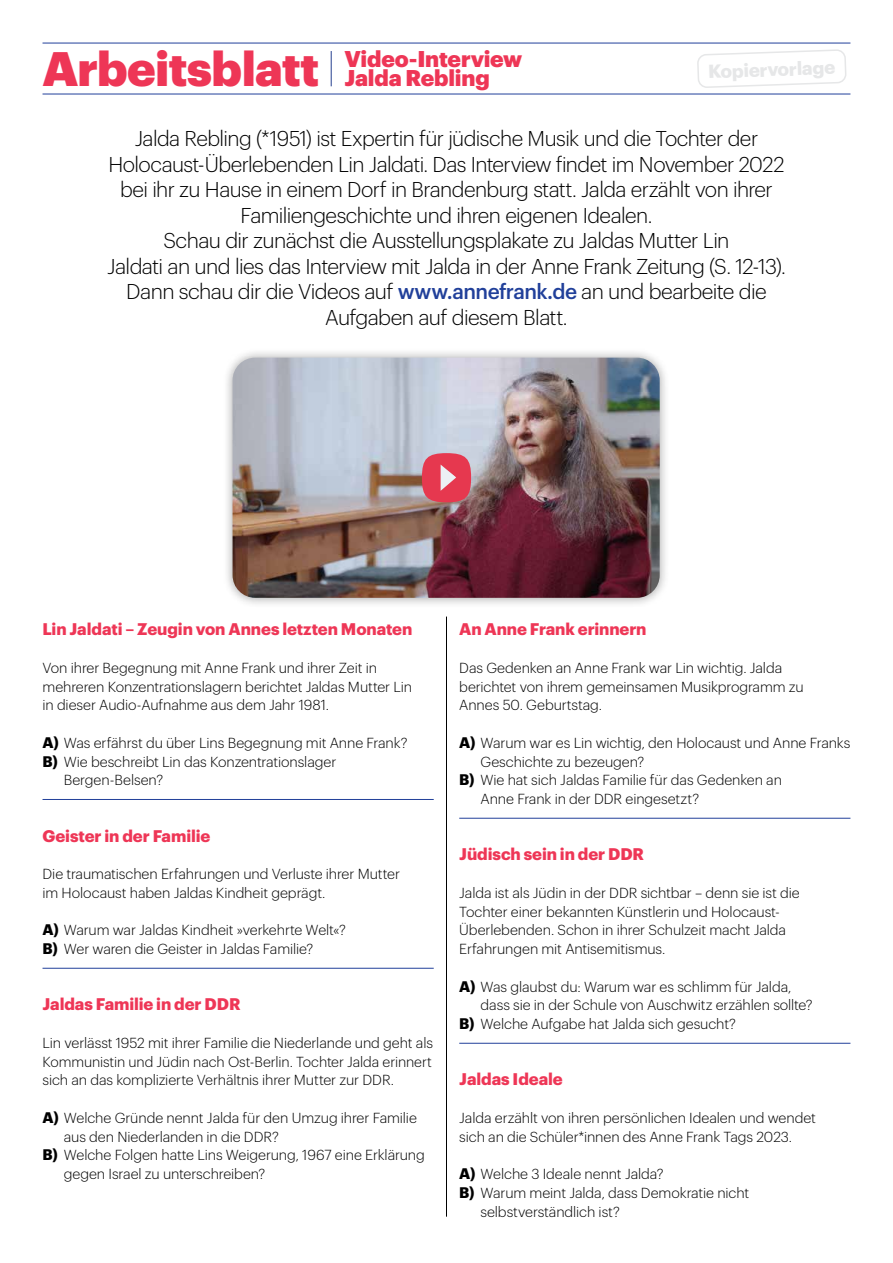
<style>
.page{position:relative;width:893px;height:1263px;background:#fff}
.page>*{position:absolute;margin:0;border:0;box-sizing:border-box;transform-origin:0 0}
.t1{font:900 22.35px/19.2px "Graphik LC";letter-spacing:-.01em;color:#ee3656}
.t2{font:300 21px/25.5px "Graphik LC";letter-spacing:-.03em;color:#000;text-align:center}
.t3{font:700 18.45px "Graphik LC";color:#e6e7e8}
.t4{font:700 16.5px "Graphik LC";letter-spacing:-.005em;color:#ee3656}
.t5{font:300 14.25px/18.8px "Graphik LC";letter-spacing:-.005em;color:#000}
.s1{font-size:47.4px}
.s2{font-weight:500;color:#21409a}
.s3{font-weight:700;font-size:15px}
</style>
<div class="page">
<hr style="left:43px;top:43px;width:807px;height:1px;background:#21409a">
<hr style="left:43px;top:94px;width:807px;height:1px;background:#21409a">
<hr style="left:331px;top:51px;width:1px;height:35px;background:#25408f">
<hr style="left:43px;top:799px;width:391px;height:1px;background:#21409a">
<hr style="left:43px;top:968px;width:391px;height:1px;background:#21409a">
<hr style="left:459px;top:818px;width:391px;height:1px;background:#21409a">
<hr style="left:459px;top:1043px;width:391px;height:1px;background:#21409a">
<svg style="left:697px;top:50px;width:150px;height:37px"></svg>
<hr style="left:446px;top:617px;width:1px;height:600px;background:#000">
<div style="left:223px;top:348px;width:447px;height:260px;background:#000;opacity:.35"></div>
<img style="left:233px;top:358px;width:427px;height:240px">
<svg style="left:422px;top:453px;width:49px;height:49px"></svg>
<h1 class="t1" style="left:344px;top:47px;width:179px;text-indent:-302px"><span class="s1">Arbeitsblatt</span> Video-Interview<br>Jalda Rebling</h1>
<p class="t3" style="left:708px;top:57px;width:129px;rotate:-2deg">Kopiervorlage</p>
<p class="t2" style="left:107px;top:124px;width:680px">Jalda Rebling (*1951) ist Expertin für jüdische Musik und die Tochter der Holocaust-Überlebenden Lin Jaldati. Das Interview findet im November 2022 bei ihr zu Hause in einem Dorf in Brandenburg statt. Jalda erzählt von ihrer Familiengeschichte und ihren eigenen Idealen.<br>Schau dir zunächst die Ausstellungsplakate zu Jaldas Mutter Lin<br>Jaldati an und lies das Interview mit Jalda in der Anne Frank Zeitung (S. 12-13).<br>Dann schau dir die Videos auf <span class="s2">www.annefrank.de</span> an und bearbeite die Aufgaben auf diesem Blatt.</p>
<p class="t4" style="left:43px;top:616px;width:371px">Lin Jaldati – Zeugin von Annes letzten Monaten</p>
<p class="t5" style="left:43px;top:657px;width:371px">Von ihrer Begegnung mit Anne Frank und ihrer Zeit in mehreren Konzentrationslagern berichtet Jaldas Mutter Lin in dieser Audio-Aufnahme aus dem Jahr 1981.</p>
<p class="t5" style="left:43px;top:732px;width:367px"><span class="s3">A)</span> Was erfährst du über Lins Begegnung mit Anne Frank?</p>
<p class="t5" style="left:43px;top:751px;width:295px"><span class="s3">B)</span> Wie beschreibt Lin das Konzentrationslager</p>
<p class="t5" style="left:64px;top:770px;width:101px">Bergen-Belsen?</p>
<p class="t4" style="left:43px;top:823px;width:169px">Geister in der Familie</p>
<p class="t5" style="left:43px;top:863px;width:359px">Die traumatischen Erfahrungen und Verluste ihrer Mutter im Holocaust haben Jaldas Kindheit geprägt.</p>
<p class="t5" style="left:43px;top:920px;width:305px"><span class="s3">A)</span> Warum war Jaldas Kindheit »verkehrte Welt«?<br><span class="s3">B)</span> Wer waren die Geister in Jaldas Familie?</p>
<p class="t4" style="left:43px;top:991px;width:199px">Jaldas Familie in der DDR</p>
<p class="t5" style="left:43px;top:1032px;width:392px;text-align:justify">Lin verlässt 1952 mit ihrer Familie die Niederlande und geht als Kommunistin und Jüdin nach Ost-Berlin. Tochter Jalda erinnert sich an das komplizierte Verhältnis ihrer Mutter zur DDR.</p>
<p class="t5" style="left:43px;top:1107px;width:376px"><span class="s3">A)</span> Welche Gründe nennt Jalda für den Umzug ihrer Familie</p>
<p class="t5" style="left:64px;top:1126px;width:217px">aus den Niederlanden in die DDR?</p>
<p class="t5" style="left:43px;top:1145px;width:384px"><span class="s3">B)</span> Welche Folgen hatte Lins Weigerung, 1967 eine Erklärung</p>
<p class="t5" style="left:64px;top:1163px;width:203px">gegen Israel zu unterschreiben?</p>
<p class="t4" style="left:459px;top:616px;width:189px">An Anne Frank erinnern</p>
<p class="t5" style="left:459px;top:657px;width:346px">Das Gedenken an Anne Frank war Lin wichtig. Jalda berichtet von ihrem gemeinsamen Musikprogramm zu<br>Annes 50. Geburtstag.</p>
<p class="t5" style="left:459px;top:732px;width:393px"><span class="s3">A)</span> Warum war es Lin wichtig, den Holocaust und Anne Franks</p>
<p class="t5" style="left:480px;top:751px;width:165px">Geschichte zu bezeugen?</p>
<p class="t5" style="left:459px;top:770px;width:324px"><span class="s3">B)</span> Wie hat sich Jaldas Familie für das Gedenken an</p>
<p class="t5" style="left:480px;top:788px;width:220px">Anne Frank in der DDR eingesetzt?</p>
<p class="t4" style="left:459px;top:841px;width:186px">Jüdisch sein in der DDR</p>
<p class="t5" style="left:459px;top:882px;width:342px">Jalda ist als Jüdin in der DDR sichtbar – denn sie ist die Tochter einer bekannten Künstlerin und Holocaust-Überlebenden. Schon in ihrer Schulzeit macht Jalda Erfahrungen mit Antisemitismus.</p>
<p class="t5" style="left:459px;top:976px;width:334px"><span class="s3">A)</span> Was glaubst du: Warum war es schlimm für Jalda,</p>
<p class="t5" style="left:480px;top:995px;width:334px">dass sie in der Schule von Auschwitz erzählen sollte?</p>
<p class="t5" style="left:459px;top:1013px;width:278px"><span class="s3">B)</span> Welche Aufgabe hat Jalda sich gesucht?</p>
<p class="t4" style="left:459px;top:1066px;width:105px">Jaldas Ideale</p>
<p class="t5" style="left:459px;top:1107px;width:358px">Jalda erzählt von ihren persönlichen Idealen und wendet sich an die Schüler*innen des Anne Frank Tags 2023.</p>
<p class="t5" style="left:459px;top:1163px;width:206px"><span class="s3">A)</span> Welche 3 Ideale nennt Jalda?</p>
<p class="t5" style="left:459px;top:1182px;width:292px"><span class="s3">B)</span> Warum meint Jalda, dass Demokratie nicht</p>
<p class="t5" style="left:480px;top:1201px;width:141px">selbstverständlich ist?</p>
</div>
